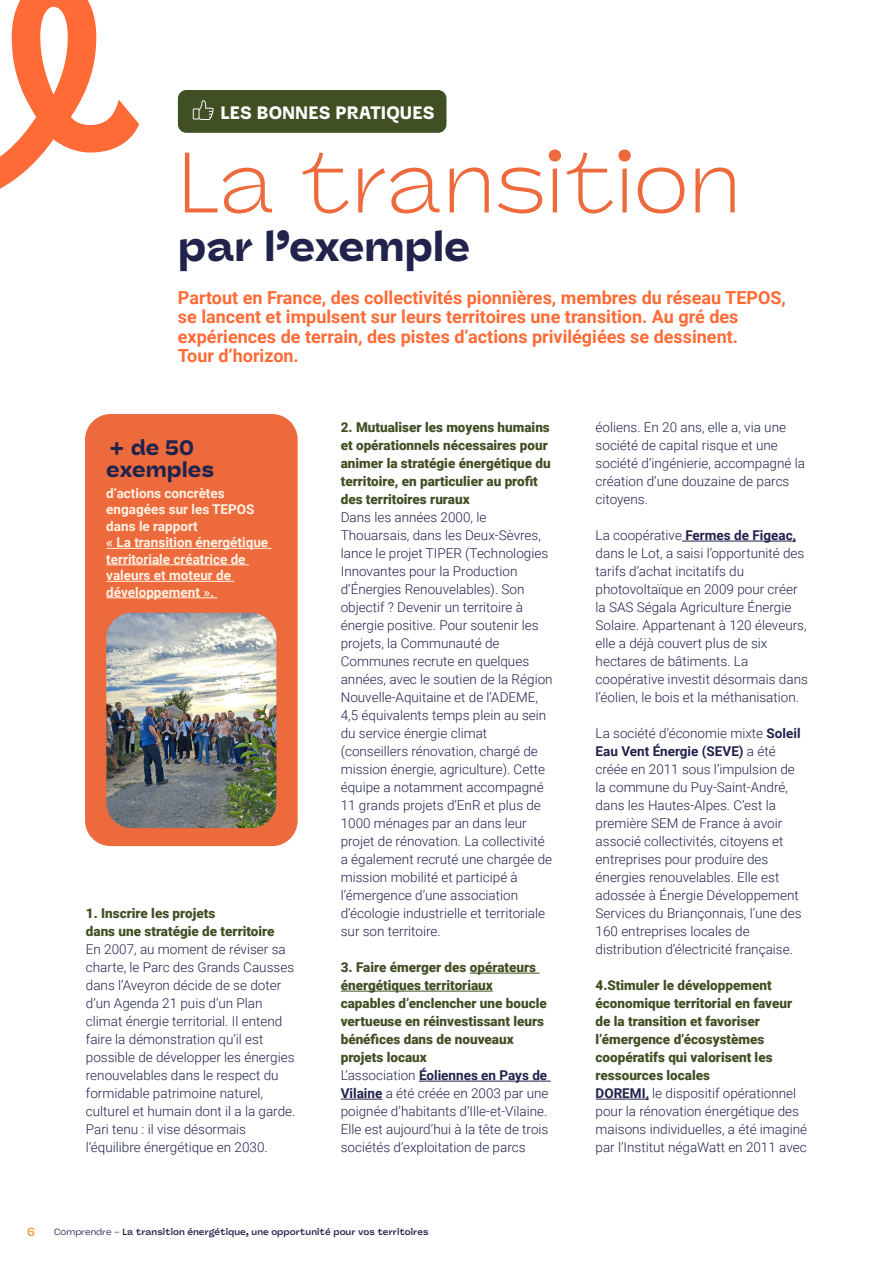
<style>
.page{position:relative;width:893px;height:1263px;background:#fff}
.page>*{position:absolute;margin:0;border:0;box-sizing:border-box;transform-origin:0 0}
.t1{font:300 85.5px "Panel Sans";color:#ed6a3d}
.t2{font:900 40.5px "Panel Sans";letter-spacing:-.01em;color:#21234c}
.t3{font:900 21px/21.6px "Panel Sans";color:#21234c}
.t4{font:700 18px/19.5px "Roboto";color:#ff6b36}
.t5{font:900 18px "Panel Sans";color:#fff}
.t6{font:300 13.5px/18px "Roboto";color:#21234c}
.t7{font:900 13.5px/18px "Roboto";color:#414f24}
.t8{font:700 13.5px/16.5px "Roboto";color:#fff3e5}
.t9{font:700 12px "Panel Sans";color:#f4983b}
.t10{font:700 9px "Panel Sans";color:#21234c}
.s1{font-weight:300;color:#21234c}
.s2{font-weight:700;color:#21234c}
.s3{font-weight:400}
.s4{font-weight:700}
</style>
<div class="page">
<svg style="left:0;top:0;width:139px;height:189px"></svg>
<hr style="left:470px;top:973px;width:69px;height:1px;background:#414f24">
<hr style="left:341px;top:991px;width:152px;height:1px;background:#414f24">
<hr style="left:419px;top:1081px;width:132px;height:1px;background:#21234c">
<hr style="left:341px;top:1099px;width:41px;height:1px;background:#21234c">
<hr style="left:682px;top:541px;width:114px;height:1px;background:#21234c">
<hr style="left:596px;top:1099px;width:53px;height:1px;background:#21234c">
<div style="left:178px;top:90px;width:268px;height:43px;background:#414f24;border-radius:9px"></div>
<svg style="left:193px;top:100px;width:21px;height:20px"></svg>
<div style="left:85px;top:414px;width:213px;height:432px;background:#ed6a3d;border-radius:26px"></div>
<hr style="left:106px;top:548px;width:166px;height:1px;background:#fff3e5">
<hr style="left:106px;top:564px;width:143px;height:1px;background:#fff3e5">
<hr style="left:106px;top:581px;width:128px;height:1px;background:#fff3e5">
<hr style="left:106px;top:597px;width:111px;height:1px;background:#fff3e5">
<img style="left:106px;top:613px;width:170px;height:215px">
<h3 class="t5" style="left:220px;top:101px;width:216px">LES BONNES PRATIQUES</h3>
<h1 class="t1" style="left:178px;top:131px;width:564px">La transition</h1>
<h2 class="t2" style="left:178px;top:222px;width:294px">par l’exemple</h2>
<p class="t4" style="left:178px;top:287px;width:610px">Partout en France, des collectivités pionnières, membres du réseau TEPOS, se lancent et impulsent sur leurs territoires une transition. Au gré des expériences de terrain, des pistes d’actions privilégiées se dessinent.<br>Tour d’horizon.</p>
<h3 class="t3" style="left:106px;top:437px;width:109px">+ de 50 exemples</h3>
<p class="t8" style="left:106px;top:484px;width:163px">d’actions concrètes engagées sur les TEPOS dans le rapport<br>« La transition énergétique territoriale créatrice de valeurs et moteur de développement ».</p>
<p class="t7" style="left:86px;top:904px;width:190px">1. Inscrire les projets<br>dans une stratégie de territoire</p>
<p class="t6" style="left:86px;top:940px;width:211px">En 2007, au moment de réviser sa charte, le Parc des Grands Causses dans l’Aveyron décide de se doter d’un Agenda 21 puis d’un Plan climat énergie territorial. Il entend faire la démonstration qu’il est possible de développer les énergies renouvelables dans le respect du formidable patrimoine naturel, culturel et humain dont il a la garde.<br>Pari tenu : il vise désormais l’équilibre énergétique en 2030.</p>
<p class="t7" style="left:341px;top:418px;width:211px">2. Mutualiser les moyens humains et opérationnels nécessaires pour animer la stratégie énergétique du territoire, en particulier au profit des territoires ruraux</p>
<p class="t6" style="left:341px;top:508px;width:213px">Dans les années 2000, le<br>Thouarsais, dans les Deux-Sèvres, lance le projet TIPER (Technologies<br>Innovantes pour la Production d’Énergies Renouvelables). Son objectif ? Devenir un territoire à énergie positive. Pour soutenir les projets, la Communauté de<br>Communes recrute en quelques années, avec le soutien de la Région<br>Nouvelle-Aquitaine et de l’ADEME,<br>4,5 équivalents temps plein au sein du service énergie climat (conseillers rénovation, chargé de mission énergie, agriculture). Cette équipe a notamment accompagné<br>11 grands projets d’EnR et plus de<br>1000 ménages par an dans leur projet de rénovation. La collectivité a également recruté une chargée de mission mobilité et participé à l’émergence d’une association d’écologie industrielle et territoriale sur son territoire.</p>
<p class="t7" style="left:341px;top:958px;width:209px">3. Faire émerger des opérateurs énergétiques territoriaux capables d’enclencher une boucle vertueuse en réinvestissant leurs bénéfices dans de nouveaux projets locaux<br><span class="s1">L’association</span> <span class="s2">Éoliennes en Pays de<br>Vilaine</span> <span class="s1">a été créée en 2003 par une poignée d’habitants d’Ille-et-Vilaine.<br>Elle est aujourd’hui à la tête de trois sociétés d’exploitation de parcs</span></p>
<p class="t9" style="left:27px;top:1224px;width:10px">6</p>
<p class="t10" style="left:54px;top:1226px;width:376px"><span class="s3">Comprendre –</span> La transition énergétique, une opportunité pour vos territoires</p>
<p class="t6" style="left:596px;top:418px;width:211px">éoliens. En 20 ans, elle a, via une société de capital risque et une société d’ingénierie, accompagné la création d’une douzaine de parcs citoyens.</p>
<p class="t6" style="left:596px;top:526px;width:214px">La coopérative <span class="s4">Fermes de Figeac, </span>dans le Lot, a saisi l’opportunité des tarifs d’achat incitatifs du photovoltaïque en 2009 pour créer la SAS Ségala Agriculture Énergie Solaire. Appartenant à 120 éleveurs, elle a déjà couvert plus de six hectares de bâtiments. La coopérative investit désormais dans l’éolien, le bois et la méthanisation.</p>
<p class="t6" style="left:596px;top:724px;width:207px">La société d’économie mixte <span class="s4">Soleil Eau Vent Énergie (SEVE)</span> a été créée en 2011 sous l’impulsion de la commune du Puy-Saint-André, dans les Hautes-Alpes. C’est la première SEM de France à avoir associé collectivités, citoyens et entreprises pour produire des énergies renouvelables. Elle est adossée à Énergie Développement Services du Briançonnais, l’une des 160 entreprises locales de distribution d’électricité française.</p>
<p class="t7" style="left:596px;top:976px;width:213px">4.Stimuler le développement économique territorial en faveur de la transition et favoriser l’émergence d’écosystèmes coopératifs qui valorisent les ressources locales<br><span class="s2">DOREMI,</span> <span class="s1">le dispositif opérationnel pour la rénovation énergétique des maisons individuelles, a été imaginé par l’Institut négaWatt en 2011 avec</span></p>
</div>
